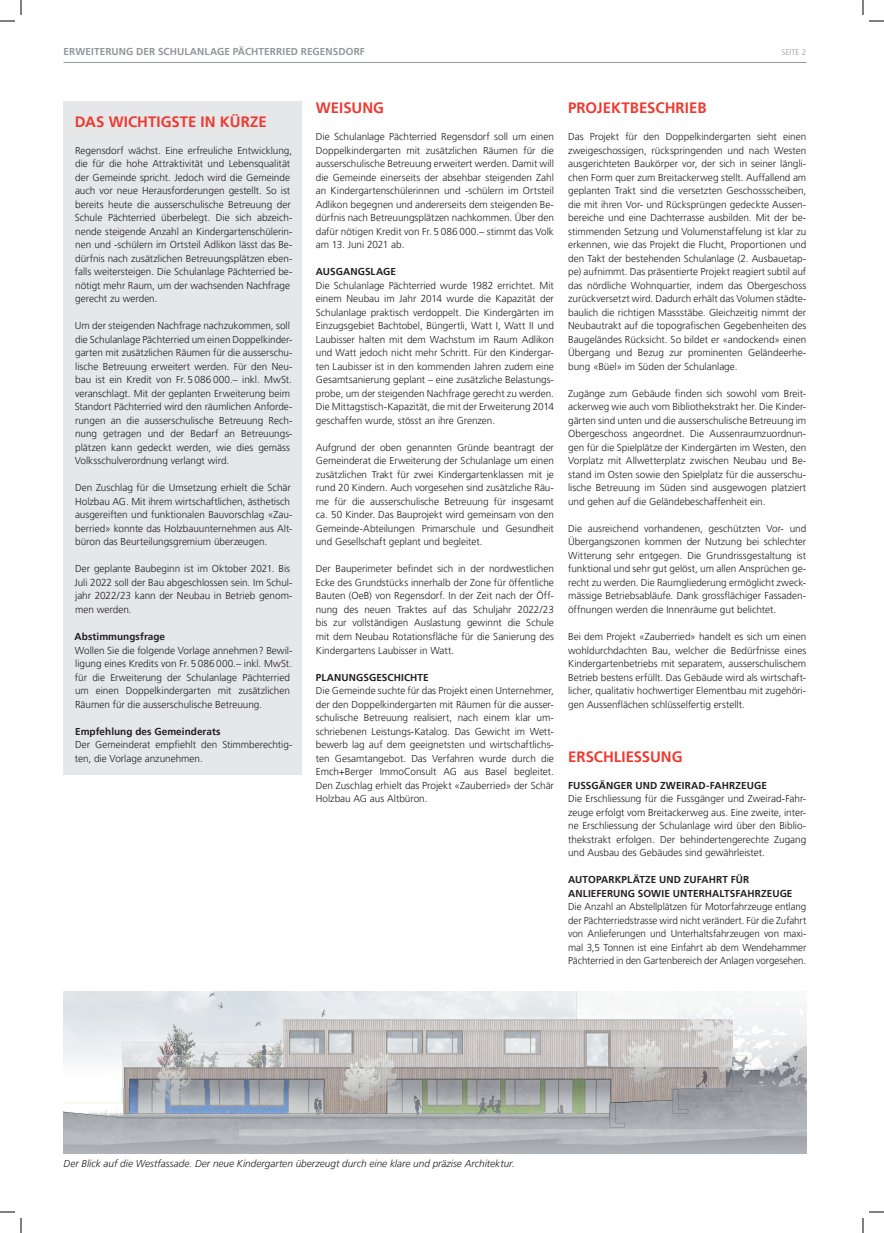
<style>
.page{position:relative;width:884px;height:1233px;background:#fff}
.page>*{position:absolute;margin:0;border:0;box-sizing:border-box;transform-origin:0 0}
.t1{font:700 15px "Frutiger LT Pro";color:#ee3b32}
.t2{font:300 10px/13.5px "Frutiger LT Pro";color:#231f20;text-align:justify}
.t3{font:700 10px/13.5px "Frutiger LT Pro";letter-spacing:.01em;color:#231f20}
.t4{font:italic 300 10px "Frutiger LT Pro";color:#231f20}
.t5{font:700 10px "Frutiger LT Pro";letter-spacing:.01em;color:#939598}
.t6{font:300 8px "Frutiger LT Pro";letter-spacing:.015em;color:#939598}
</style>
<div class="page">
<hr style="left:64px;top:62px;width:742px;height:1px;background:#939598">
<div style="left:64px;top:102px;width:238px;height:673px;background:#e6e7e9"></div>
<img style="left:64px;top:991px;width:742px;height:162px">
<svg style="left:0;top:1211px;width:15px;height:1px"></svg>
<svg style="left:869px;top:1211px;width:15px;height:1px"></svg>
<svg style="left:0;top:0;width:22px;height:22px"></svg>
<svg style="left:20px;top:1218px;width:2px;height:15px"></svg>
<svg style="left:862px;top:0;width:22px;height:22px"></svg>
<svg style="left:862px;top:1218px;width:2px;height:15px"></svg>
<p class="t5" style="left:64px;top:46px;width:303px">ERWEITERUNG DER SCHULANLAGE PÄCHTERRIED REGENSDORF</p>
<p class="t6" style="left:781px;top:48px;width:26px">SEITE 2</p>
<h1 class="t1" style="left:75px;top:113px;width:193px">DAS WICHTIGSTE IN KÜRZE</h1>
<p class="t2" style="left:75px;top:144px;width:219px;text-align:left">Regensdorf wächst. Eine erfreuliche Entwicklung, die für die hohe Attraktivität und Lebensqualität der Gemeinde spricht. Jedoch wird die Gemeinde auch vor neue Herausforderungen gestellt. So ist bereits heute die ausserschulische Betreuung der Schule Pächterried überbelegt. Die sich abzeich&shy;nende steigende Anzahl an Kindergartenschülerin&shy;nen und -schülern im Ortsteil Adlikon lässt das Be&shy;dürfnis nach zusätzlichen Betreuungsplätzen eben&shy;falls weitersteigen. Die Schulanlage Pächterried be&shy;nötigt mehr Raum, um der wachsenden Nachfrage gerecht zu werden.</p>
<p class="t2" style="left:75px;top:319px;width:219px;text-align:left">Um der steigenden Nachfrage nachzukommen, soll die Schulanlage Pächterried um einen Doppelkinder&shy;garten mit zusätzlichen Räumen für die ausserschu&shy;lische Betreuung erweitert werden. Für den Neu&shy;bau ist ein Kredit von Fr. 5 086 000.– inkl. MwSt. veranschlagt. Mit der geplanten Erweiterung beim Standort Pächterried wird den räumlichen Anforde&shy;rungen an die ausserschulische Betreuung Rech&shy;nung getragen und der Bedarf an Betreuungs&shy;plätzen kann gedeckt werden, wie dies gemäss Volksschulverordnung verlangt wird.</p>
<p class="t2" style="left:75px;top:481px;width:219px;text-align:left">Den Zuschlag für die Umsetzung erhielt die Schär Holzbau AG. Mit ihrem wirtschaftlichen, ästhetisch ausgereiften und funktionalen Bauvorschlag «Zau&shy;berried» konnte das Holzbauunternehmen aus Alt&shy;büron das Beurteilungsgremium überzeugen.</p>
<p class="t2" style="left:74px;top:562px;width:220px;text-align:left">Der geplante Baubeginn ist im Oktober 2021. Bis Juli 2022 soll der Bau abgeschlossen sein. Im Schul&shy;jahr 2022/23 kann der Neubau in Betrieb genom&shy;men werden.</p>
<p class="t3" style="left:75px;top:630px;width:92px">Abstimmungsfrage</p>
<p class="t2" style="left:75px;top:643px;width:219px;text-align:left">Wollen Sie die folgende Vorlage annehmen? Bewil&shy;ligung eines Kredits von Fr. 5 086 000.– inkl. MwSt. für die Erweiterung der Schulanlage Pächterried um einen Doppelkindergarten mit zusätzlichen Räumen für die ausserschulische Betreuung.</p>
<p class="t3" style="left:75px;top:724px;width:147px">Empfehlung des Gemeinderats</p>
<p class="t2" style="left:75px;top:738px;width:219px">Der Gemeinderat empfiehlt den Stimmberechtig&shy;ten, die Vorlage anzunehmen.</p>
<h1 class="t1" style="left:316px;top:99px;width:70px">WEISUNG</h1>
<p class="t2" style="left:316px;top:130px;width:240px">Die Schulanlage Pächterried Regensdorf soll um einen Doppelkindergarten mit zusätzlichen Räumen für die ausserschulische Betreuung erweitert werden. Damit will die Gemeinde einerseits der absehbar steigenden Zahl an Kindergartenschülerinnen und -schülern im Ortsteil Adlikon begegnen und andererseits dem steigenden Be&shy;dürfnis nach Betreuungsplätzen nachkommen. Über den dafür nötigen Kredit von Fr. 5 086 000.– stimmt das Volk am 13. Juni 2021 ab.</p>
<p class="t3" style="left:316px;top:265px;width:82px">AUSGANGSLAGE</p>
<p class="t2" style="left:316px;top:279px;width:240px">Die Schulanlage Pächterried wurde 1982 errichtet. Mit einem Neubau im Jahr 2014 wurde die Kapazität der Schulanlage praktisch verdoppelt. Die Kindergärten im Einzugsgebiet Bachtobel, Büngertli, Watt I, Watt II und Laubisser halten mit dem Wachstum im Raum Adlikon und Watt jedoch nicht mehr Schritt. Für den Kindergar&shy;ten Laubisser ist in den kommenden Jahren zudem eine Gesamtsanierung geplant – eine zusätzliche Belastungs&shy;probe, um der steigenden Nachfrage gerecht zu werden.<br>Die Mittagstisch-Kapazität, die mit der Erweiterung 2014 geschaffen wurde, stösst an ihre Grenzen.</p>
<p class="t2" style="left:316px;top:441px;width:240px">Aufgrund der oben genannten Gründe beantragt der Gemeinderat die Erweiterung der Schulanlage um einen zusätzlichen Trakt für zwei Kindergartenklassen mit je rund 20 Kindern. Auch vorgesehen sind zusätzliche Räu&shy;me für die ausserschulische Betreuung für insgesamt ca. 50 Kinder. Das Bauprojekt wird gemeinsam von den Gemeinde-Abteilungen Primarschule und Gesundheit und Gesellschaft geplant und begleitet.</p>
<p class="t2" style="left:316px;top:562px;width:240px">Der Bauperimeter befindet sich in der nordwestlichen Ecke des Grundstücks innerhalb der Zone für öffentliche Bauten (OeB) von Regensdorf. In der Zeit nach der Öff&shy;nung des neuen Traktes auf das Schuljahr 2022/23 bis zur vollständigen Auslastung gewinnt die Schule mit dem Neubau Rotationsfläche für die Sanierung des Kindergartens Laubisser in Watt.</p>
<p class="t3" style="left:316px;top:670px;width:115px">PLANUNGSGESCHICHTE</p>
<p class="t2" style="left:316px;top:684px;width:240px">Die Gemeinde suchte für das Projekt einen Unternehmer, der den Doppelkindergarten mit Räumen für die ausser&shy;schulische Betreuung realisiert, nach einem klar um&shy;schriebenen Leistungs-Katalog. Das Gewicht im Wett&shy;bewerb lag auf dem geeignetsten und wirtschaftlichs - ten Gesamtangebot. Das Verfahren wurde durch die Emch+Berger ImmoConsult AG aus Basel begleitet.<br>Den Zuschlag erhielt das Projekt «Zauberried» der Schär Holzbau AG aus Altbüron.</p>
<h1 class="t1" style="left:568px;top:99px;width:140px">PROJEKTBESCHRIEB</h1>
<p class="t2" style="left:568px;top:130px;width:240px">Das Projekt für den Doppelkindergarten sieht einen zweigeschossigen, rückspringenden und nach Westen ausgerichteten Baukörper vor, der sich in seiner längli&shy;chen Form quer zum Breitackerweg stellt. Auffallend am geplanten Trakt sind die versetzten Geschossscheiben, die mit ihren Vor- und Rücksprüngen gedeckte Aussen&shy;bereiche und eine Dachterrasse ausbilden. Mit der be&shy;stimmenden Setzung und Volumenstaffelung ist klar zu erkennen, wie das Projekt die Flucht, Proportionen und den Takt der bestehenden Schulanlage (2. Ausbauetap&shy;pe) aufnimmt. Das präsentierte Projekt reagiert subtil auf das nördliche Wohnquartier, indem das Obergeschoss zurückversetzt wird. Dadurch erhält das Volumen städte&shy;baulich die richtigen Massstäbe. Gleichzeitig nimmt der Neubautrakt auf die topografischen Gegebenheiten des Baugeländes Rücksicht. So bildet er «andockend» einen Übergang und Bezug zur prominenten Geländeerhe&shy;bung «Büel» im Süden der Schulanlage.</p>
<p class="t2" style="left:568px;top:387px;width:240px">Zugänge zum Gebäude finden sich sowohl vom Breit&shy;ackerweg wie auch vom Bibliothekstrakt her. Die Kinder&shy;gärten sind unten und die ausserschulische Betreuung im Obergeschoss angeordnet. Die Aussenraumzuordnun&shy;gen für die Spielplätze der Kindergärten im Westen, den Vorplatz mit Allwetterplatz zwischen Neubau und Be&shy;stand im Osten sowie den Spielplatz für die ausserschu&shy;lische Betreuung im Süden sind ausgewogen platziert und gehen auf die Geländebeschaffenheit ein.</p>
<p class="t2" style="left:568px;top:522px;width:240px">Die ausreichend vorhandenen, geschützten Vor- und Übergangszonen kommen der Nutzung bei schlechter Witterung sehr entgegen. Die Grundrissgestaltung ist funktional und sehr gut gelöst, um allen Ansprüchen ge&shy;recht zu werden. Die Raumgliederung ermöglicht zweck&shy;mässige Betriebsabläufe. Dank grossflächiger Fassaden&shy;öffnungen werden die Innenräume gut belichtet.</p>
<p class="t2" style="left:568px;top:630px;width:240px">Bei dem Projekt «Zauberried» handelt es sich um einen wohldurchdachten Bau, welcher die Bedürfnisse eines Kindergartenbetriebs mit separatem, ausserschulischem Betrieb bestens erfüllt. Das Gebäude wird als wirtschaft&shy;licher, qualitativ hochwertiger Elementbau mit zugehöri&shy;gen Aussenflächen schlüsselfertig erstellt.</p>
<h1 class="t1" style="left:568px;top:747px;width:116px">ERSCHLIESSUNG</h1>
<p class="t3" style="left:568px;top:778px;width:200px">FUSSGÄNGER UND ZWEIRAD-FAHRZEUGE</p>
<p class="t2" style="left:568px;top:792px;width:240px">Die Erschliessung für die Fussgänger und Zweirad-Fahr&shy;zeuge erfolgt vom Breitackerweg aus. Eine zweite, inter&shy;ne Erschliessung der Schulanlage wird über den Biblio&shy;thekstrakt erfolgen. Der behindertengerechte Zugang und Ausbau des Gebäudes sind gewährleistet.</p>
<p class="t3" style="left:568px;top:873px;width:226px">AUTOPARKPLÄTZE UND ZUFAHRT FÜR<br>ANLIEFERUNG SOWIE UNTERHALTSFAHRZEUGE</p>
<p class="t2" style="left:568px;top:900px;width:240px">Die Anzahl an Abstellplätzen für Motorfahrzeuge entlang der Pächterriedstrasse wird nicht verändert. Für die Zufahrt von Anlieferungen und Unterhaltsfahrzeugen von maxi&shy;mal 3,5 Tonnen ist eine Einfahrt ab dem Wendehammer Pächterried in den Gartenbereich der Anlagen vorgesehen.</p>
<p class="t4" style="left:64px;top:1157px;width:453px">Der Blick auf die Westfassade. Der neue Kindergarten überzeugt durch eine klare und präzise Architektur.</p>
</div>
